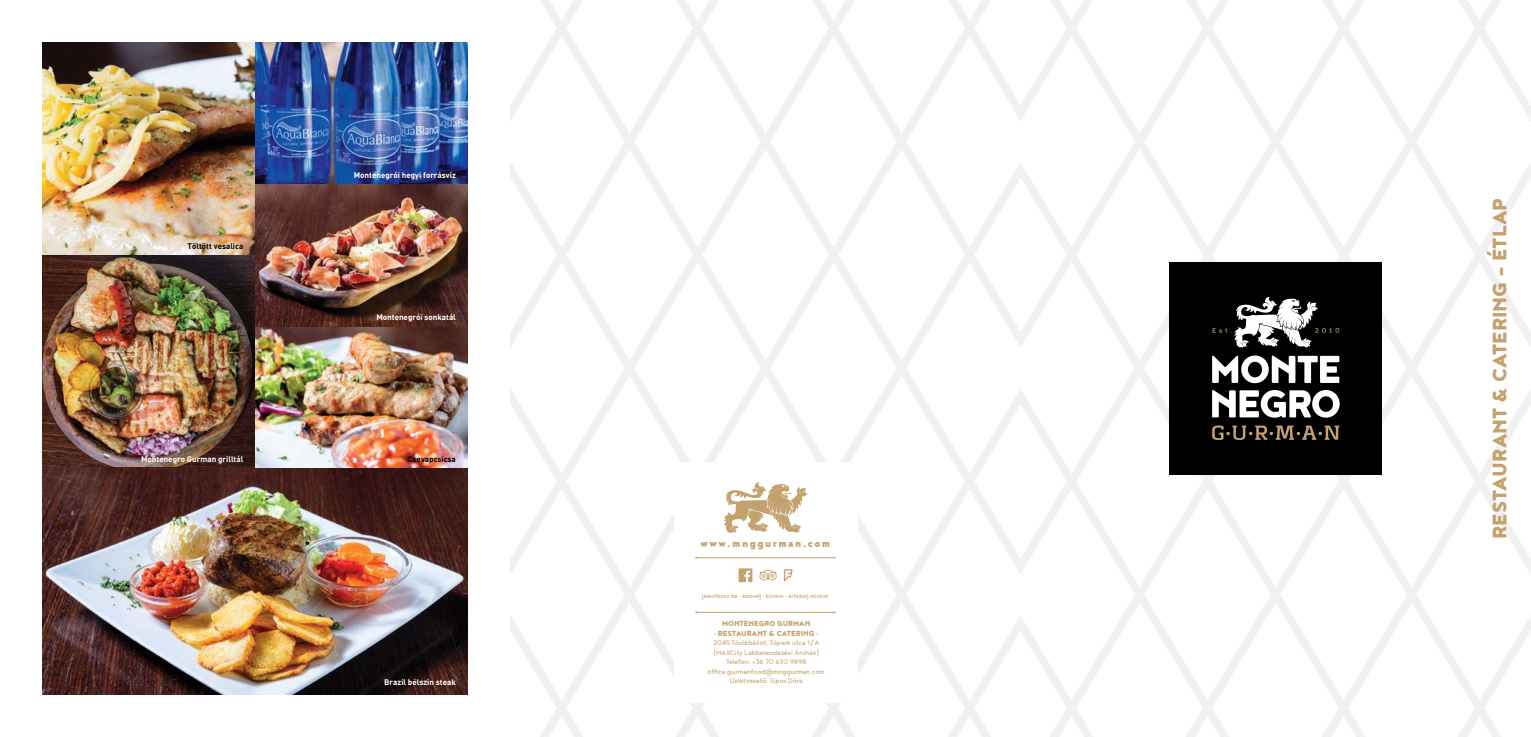
<style>
.page{position:relative;width:1531px;height:737px;background:#fff}
.page>*{position:absolute;margin:0;border:0;box-sizing:border-box;transform-origin:0 0}
.t1{font:900 24px "Noyh";color:#c4a26e}
.t2{font:900 12.5px "Noyh";letter-spacing:.115em;color:#c4a26e}
.t3{font:900 9px "Noyh";color:#c4a26e}
.t4{font:8px/9.5px "Noyh";color:#c4a26e;text-align:center}
.t5{font:8px "DIN Bold";color:#fff}
.t6{font:8px "DIN Bold";color:#000}
.t7{font:7px "Noyh";color:#c4a26e}
</style>
<div class="page">
<div style="left:1169px;top:262px;width:213px;height:213px;background:#000"></div>
<svg style="left:1212px;top:356px;width:127px;height:27px"></svg>
<svg style="left:1212px;top:390px;width:127px;height:28px"></svg>
<svg style="left:1212px;top:425px;width:127px;height:15px"></svg>
<svg style="left:1212px;top:297px;width:127px;height:51px"></svg>
<img style="left:42px;top:43px;width:426px;height:652px">
<svg style="left:510px;top:0;width:510px;height:737px"></svg>
<div style="left:673px;top:462px;width:184px;height:241px;background:#fff"></div>
<svg style="left:724px;top:482px;width:83px;height:51px"></svg>
<hr style="left:697px;top:612px;width:137px;height:1px;background:#c4a26e">
<svg style="left:784px;top:569px;width:9px;height:12px"></svg>
<svg style="left:738px;top:568px;width:14px;height:14px"></svg>
<svg style="left:759px;top:570px;width:18px;height:10px"></svg>
<hr style="left:697px;top:558px;width:137px;height:1px;background:#c4a26e">
<p class="t6" style="left:188px;top:241px;width:57px">Töltött vesalica</p>
<p class="t5" style="left:354px;top:170px;width:104px">Montenegrói hegyi forrásvíz</p>
<p class="t5" style="left:376px;top:312px;width:81px">Montenegrói sonkatál</p>
<p class="t5" style="left:141px;top:454px;width:104px">Montenegro Gurman grilltál</p>
<p class="t6" style="left:408px;top:454px;width:50px">Csevapcsicsa</p>
<p class="t5" style="left:384px;top:676px;width:73px">Brazil bélszín steak</p>
<h2 class="t2" style="left:700px;top:536px;width:131px">www.mnggurman.com</h2>
<p class="t7" style="left:702px;top:592px;width:128px">jelentkezz be • kedvelj • kövess • értékelj minket</p>
<p class="t3" style="left:722px;top:618px;width:90px">Montenegro gurman</p>
<p class="t3" style="left:714px;top:628px;width:107px">• Restaurant &amp; Catering •</p>
<p class="t4" style="left:707px;top:638px;width:119px">2045 Törökbálint, Tópark utca 1/A (MAXCity Lakberendezési Áruház)<br>Telefon: +36 70 630 9898 office.gurmanfood@mnggurman.com<br>Üzletvezető: Sipos Dóra</p>
<h1 class="t1" style="left:1485px;top:539px;width:342px;rotate:-90deg">Restaurant &amp; Catering – ÉTLAP</h1>
</div>
